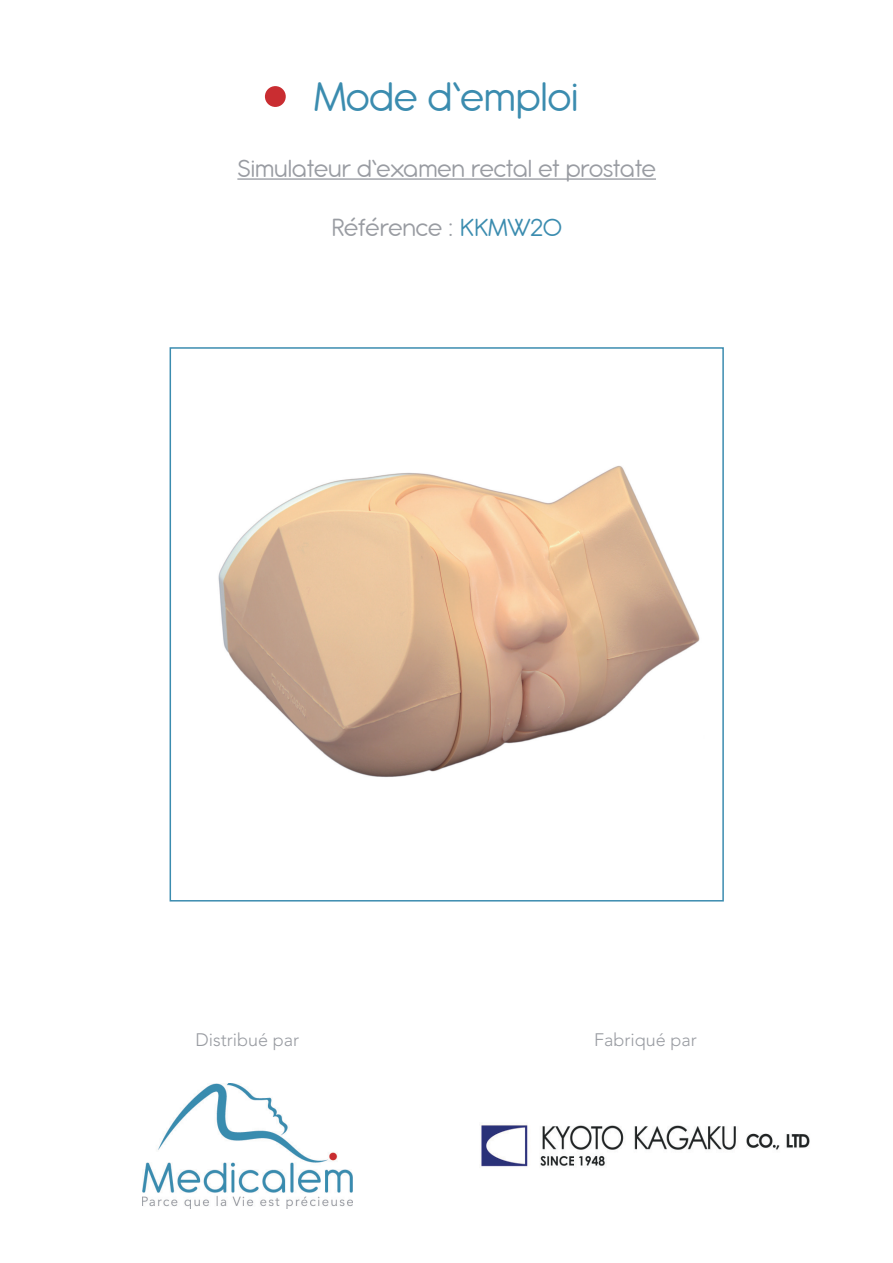
<style>
.page{position:relative;width:893px;height:1263px;background:#fff}
.page>*{position:absolute;margin:0;border:0;box-sizing:border-box;transform-origin:0 0}
.t1{font:45px "Antipasto Pro";color:#3b8caf}
.t2{font:27px "Antipasto Pro";color:#999ca2}
.t3{font:300 18px "Avenir LT Std";color:#999ca2}
.s1{color:#3b8caf}
</style>
<div class="page">
<img style="left:142px;top:1083px;width:211px;height:126px">
<hr style="left:237px;top:178px;width:419px;height:2px;background:#999ca2">
<img style="left:218px;top:466px;width:482px;height:311px">
<img style="left:481px;top:1124px;width:329px;height:43px">
<div style="left:265px;top:86px;width:21px;height:21px;background:#c92d31;border-radius:50%"></div>
<div style="left:170px;top:347px;width:554px;height:554px;border:2px solid #3b8caf"></div>
<p class="t1" style="left:314px;top:72px;width:265px">Mode d’emploi</p>
<p class="t2" style="left:237px;top:154px;width:420px">Simulateur d’examen rectal et prostate</p>
<p class="t2" style="left:331px;top:212px;width:232px">Référence : <span class="s1">KKMW20</span></p>
<p class="t3" style="left:196px;top:1029px;width:105px">Distribué par</p>
<p class="t3" style="left:594px;top:1029px;width:104px">Fabriqué par</p>
</div>
